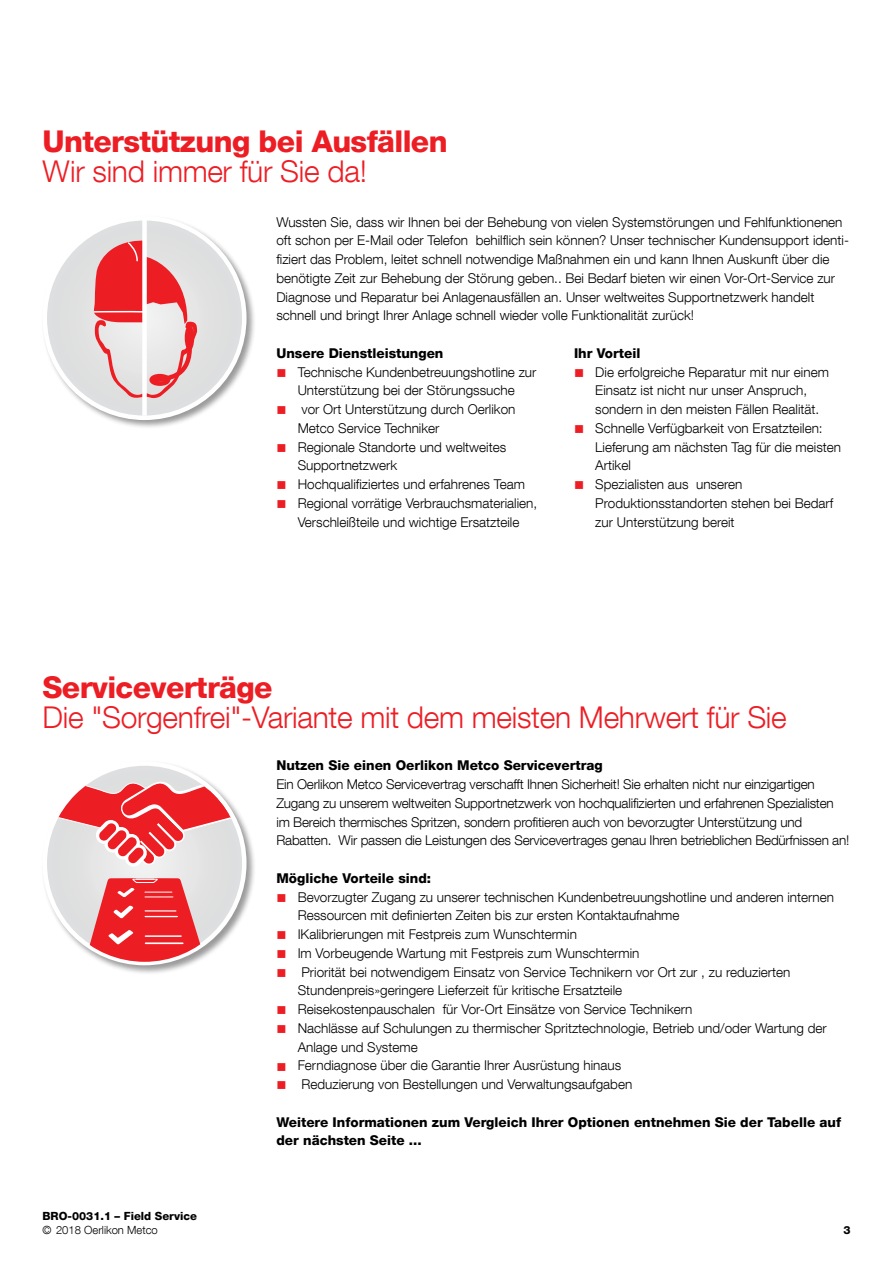
<style>
.page{position:relative;width:893px;height:1263px;background:#fff}
.page>*{position:absolute;margin:0;border:0;box-sizing:border-box;transform-origin:0 0}
.t1{font:300 30px "Helvetica Neue LT Com";letter-spacing:-.01em;color:#ed1d24}
.t2{font:800 30px "Helvetica Neue LT Com";letter-spacing:-.02em;color:#ed1d24}
.t3{font:300 13.5px/18.8px "Helvetica Neue LT Com";color:#000}
.t4{font:800 13.5px/18.8px "Helvetica Neue LT Com";color:#000}
.t5{font:800 11.25px "Helvetica Neue LT Com";color:#000}
.t6{font:300 11.25px "Helvetica Neue LT Com";color:#000}
.s1{color:#ed1d24}
</style>
<div class="page">
<div style="left:41px;top:215px;width:215px;height:215px;background:#000;opacity:.4"></div>
<svg style="left:45px;top:218px;width:199px;height:200px;background:#e1e2e2"></svg>
<div style="left:142px;top:220px;width:5px;height:198px;background:#fff"></div>
<svg style="left:92px;top:240px;width:105px;height:158px;background:#e8a1a3"></svg>
<div style="left:185px;top:325px;width:9px;height:26px;background:#ed1d24;border-radius:50%"></div>
<div style="left:41px;top:760px;width:215px;height:215px;background:#000;opacity:.4"></div>
<svg style="left:47px;top:767px;width:195px;height:197px"></svg>
<h1 class="t2" style="left:43px;top:124px;width:407px">Unterstützung bei Ausfällen</h1>
<h1 class="t1" style="left:43px;top:153px;width:326px">Wir sind immer für Sie da!</h1>
<p class="t3" style="left:276px;top:212px;width:574px">Wussten Sie, dass wir Ihnen bei der Behebung von vielen Systemstörungen und Fehlfunktionenen oft schon per E-Mail oder Telefon behilflich sein können? Unser technischer Kundensupport identi&shy;fiziert das Problem, leitet schnell notwendige Maßnahmen ein und kann Ihnen Auskunft über die benötigte Zeit zur Behebung der Störung geben.. Bei Bedarf bieten wir einen Vor-Ort-Service zur Diagnose und Reparatur bei Anlagenausfällen an. Unser weltweites Supportnetzwerk handelt schnell und bringt Ihrer Anlage schnell wieder volle Funktionalität zurück!</p>
<p class="t4" style="left:276px;top:344px;width:169px">Unsere Dienstleistungen</p>
<p class="t3" style="left:276px;top:362px;width:262px;text-align:center"><span class="s1">■</span> Technische Kundenbetreuungshotline zur<br>Unterstützung bei der Störungssuche</p>
<p class="t3" style="left:298px;top:400px;width:219px;text-indent:-21px"><span class="s1">■</span> vor Ort Unterstützung durch Oerlikon<br>Metco Service Techniker</p>
<p class="t3" style="left:298px;top:437px;width:210px;text-indent:-21px"><span class="s1">■</span> Regionale Standorte und weltweites<br>Supportnetzwerk</p>
<p class="t3" style="left:276px;top:475px;width:250px"><span class="s1">■</span> Hochqualifiziertes und erfahrenes Team</p>
<p class="t3" style="left:276px;top:493px;width:262px;text-align:center"><span class="s1">■</span> Regional vorrätige Verbrauchsmaterialien,<br>Verschleißteile und wichtige Ersatzteile</p>
<p class="t4" style="left:574px;top:344px;width:68px">Ihr Vorteil</p>
<p class="t3" style="left:595px;top:362px;width:235px;text-indent:-21px"><span class="s1">■</span> Die erfolgreiche Reparatur mit nur einem<br>Einsatz ist nicht nur unser Anspruch, sondern in den meisten Fällen Realität.</p>
<p class="t3" style="left:595px;top:418px;width:247px;text-indent:-21px"><span class="s1">■</span> Schnelle Verfügbarkeit von Ersatzteilen:<br>Lieferung am nächsten Tag für die meisten<br>Artikel</p>
<p class="t3" style="left:595px;top:475px;width:240px;text-indent:-21px"><span class="s1">■</span> Spezialisten aus unseren<br>Produktionsstandorten stehen bei Bedarf zur Unterstützung bereit</p>
<h1 class="t2" style="left:43px;top:669px;width:231px">Serviceverträge</h1>
<h1 class="t1" style="left:43px;top:699px;width:746px">Die "Sorgenfrei"-Variante mit dem meisten Mehrwert für Sie</h1>
<p class="t4" style="left:276px;top:756px;width:328px">Nutzen Sie einen Oerlikon Metco Servicevertrag</p>
<p class="t3" style="left:276px;top:775px;width:574px">Ein Oerlikon Metco Servicevertrag verschafft Ihnen Sicherheit! Sie erhalten nicht nur einzigartigen Zugang zu unserem weltweiten Supportnetzwerk von hochqualifizierten und erfahrenen Spezialisten im Bereich thermisches Spritzen, sondern profitieren auch von bevorzugter Unterstützung und Rabatten. Wir passen die Leistungen des Servicevertrages genau Ihren betrieblichen Bedürfnissen an!</p>
<p class="t4" style="left:276px;top:869px;width:156px">Mögliche Vorteile sind:</p>
<p class="t3" style="left:298px;top:887px;width:538px;text-indent:-21px"><span class="s1">■</span> Bevorzugter Zugang zu unserer technischen Kundenbetreuungshotline und anderen internen<br>Ressourcen mit definierten Zeiten bis zur ersten Kontaktaufnahme</p>
<p class="t3" style="left:276px;top:925px;width:302px"><span class="s1">■</span> IKalibrierungen mit Festpreis zum Wunschtermin</p>
<p class="t3" style="left:276px;top:943px;width:365px"><span class="s1">■</span> Im Vorbeugende Wartung mit Festpreis zum Wunschtermin</p>
<p class="t3" style="left:298px;top:962px;width:494px;text-indent:-21px"><span class="s1">■</span> Priorität bei notwendigem Einsatz von Service Technikern vor Ort zur , zu reduzierten<br>Stundenpreis»geringere Lieferzeit für kritische Ersatzteile</p>
<p class="t3" style="left:276px;top:1000px;width:418px"><span class="s1">■</span> Reisekostenpauschalen für Vor-Ort Einsätze von Service Technikern</p>
<p class="t3" style="left:298px;top:1018px;width:531px;text-indent:-21px"><span class="s1">■</span> Nachlässe auf Schulungen zu thermischer Spritztechnologie, Betrieb und/oder Wartung der<br>Anlage und Systeme</p>
<p class="t3" style="left:276px;top:1056px;width:346px"><span class="s1">■</span> Ferndiagnose über die Garantie Ihrer Ausrüstung hinaus</p>
<p class="t3" style="left:276px;top:1075px;width:357px"><span class="s1">■</span> Reduzierung von Bestellungen und Verwaltungsaufgaben</p>
<p class="t4" style="left:276px;top:1112px;width:566px">Weitere Informationen zum Vergleich Ihrer Optionen entnehmen Sie der Tabelle auf der nächsten Seite ...</p>
<p class="t5" style="left:43px;top:1209px;width:156px">BRO-0031.1 – Field Service</p>
<p class="t6" style="left:43px;top:1223px;width:117px">© 2018 Oerlikon Metco</p>
<p class="t5" style="left:843px;top:1223px;width:9px">3</p>
</div>
